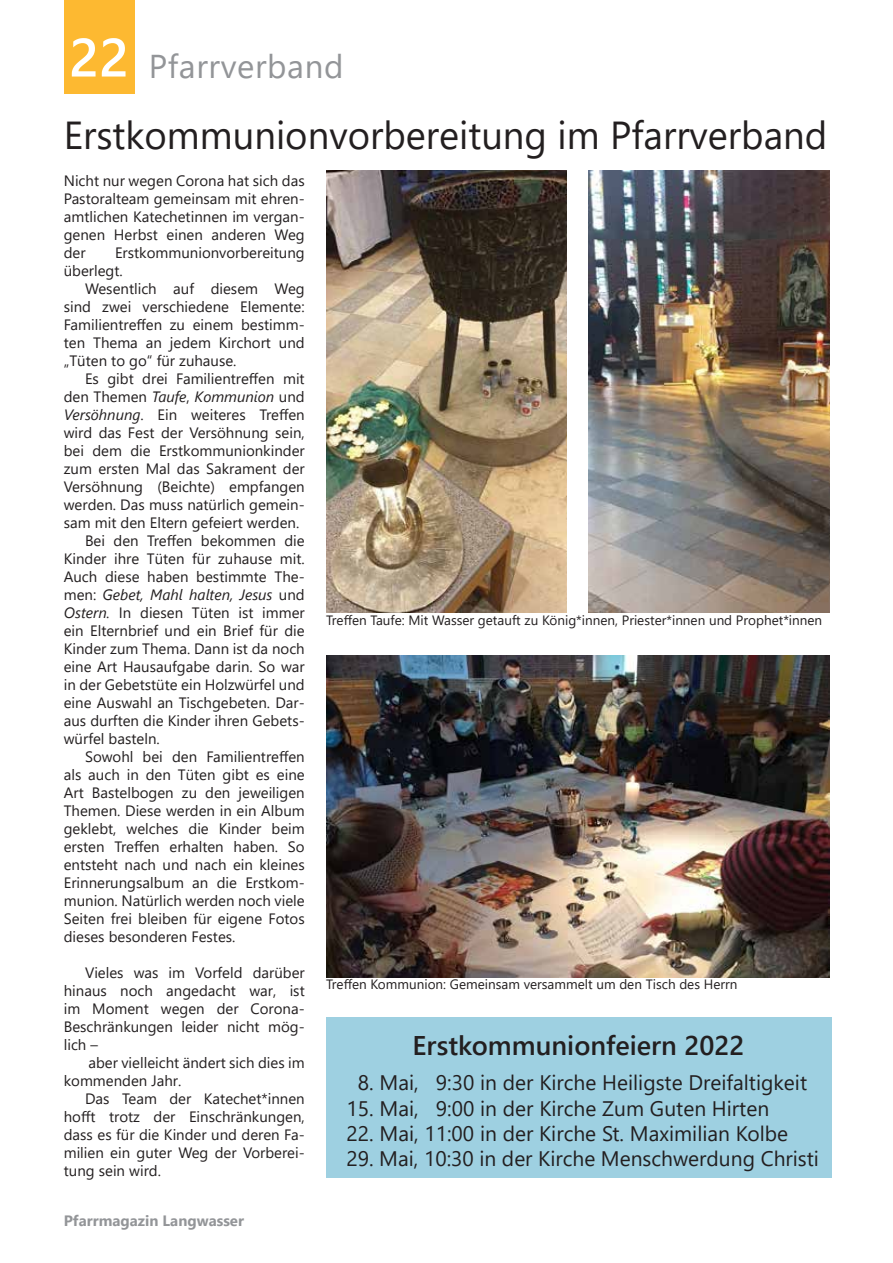
<style>
.page{position:relative;width:893px;height:1263px;background:#fff}
.page>*{position:absolute;margin:0;border:0;box-sizing:border-box;transform-origin:0 0}
.t1{font:600 54px "Segoe UI";color:#fff}
.PM_Fließtext{font:39px "Segoe UI";color:#231f20}
.t2{font:33px "Segoe UI";letter-spacing:.02em;color:#939598}
.PM_Fließtext-2{font:600 27px "Segoe UI";color:#231f20}
.PM_Fließtext-3{font:21px "Segoe UI";color:#231f20}
.PM_Fließtext-4{font:15px/18px "Segoe UI";color:#231f20;text-align:justify}
.PM_Fließtext_1__Absa{font:15px/18px "Segoe UI";color:#231f20;text-align:justify}
.t3{font:700 15px "Segoe UI";color:#939598}
.PM_Fließtext-5{font:13.5px "Segoe UI";color:#231f20}
.s1{font-style:italic}
</style>
<div class="page">
<div style="left:64px;top:0;width:71px;height:94px;background:#fdb931"></div>
<div style="left:326px;top:1017px;width:505px;height:161px;background:#9ed0e1"></div>
<img style="left:588px;top:170px;width:241px;height:443px">
<img style="left:326px;top:170px;width:241px;height:443px">
<img style="left:326px;top:656px;width:503px;height:321px">
<h1 class="t1" style="left:69px;top:6px;width:61px">22</h1>
<p class="t2" style="left:149px;top:35px;width:196px">Pfarrverband</p>
<p class="PM_Fließtext" style="left:64px;top:98px;width:765px">Erstkommunionvorbereitung im Pfarrverband</p>
<p class="PM_Fließtext_1__Absa" style="left:64px;top:170px;width:242px">Nicht nur wegen Corona hat sich das Pastoralteam gemeinsam mit ehren&shy;amtlichen Katechetinnen im vergan&shy;genen Herbst einen anderen Weg der</p>
<p class="PM_Fließtext_1__Absa" style="left:64px;top:242px;width:242px;text-indent:51px">Erstkommunionvorbereitung überlegt.</p>
<p class="PM_Fließtext-4" style="left:64px;top:278px;width:242px;text-indent:21px">Wesentlich auf diesem Weg sind zwei verschiedene Elemente:<br>Familientreffen zu einem bestimm&shy;ten Thema an jedem Kirchort und „Tüten to go“ für zuhause.</p>
<p class="PM_Fließtext-4" style="left:64px;top:368px;width:242px;text-indent:21px">Es gibt drei Familientreffen mit den Themen <span class="s1">Taufe</span>, <span class="s1">Kommunion</span> und <span class="s1">Versöhnung</span>. Ein weiteres Treffen wird das Fest der Versöhnung sein, bei dem die Erstkommunionkinder zum ersten Mal das Sakrament der Versöhnung (Beichte) empfangen werden. Das muss natürlich gemein&shy;sam mit den Eltern gefeiert werden.</p>
<p class="PM_Fließtext-4" style="left:64px;top:530px;width:242px;text-indent:21px">Bei den Treffen bekommen die Kinder ihre Tüten für zuhause mit.<br>Auch diese haben bestimmte The&shy;men: <span class="s1">Gebet, Mahl halten, Jesus</span> und <span class="s1">Ostern.</span> In diesen Tüten ist immer ein Elternbrief und ein Brief für die Kinder zum Thema. Dann ist da noch eine Art Hausaufgabe darin. So war in der Gebetstüte ein Holzwürfel und eine Auswahl an Tischgebeten. Dar&shy;aus durften die Kinder ihren Gebets&shy;würfel basteln.</p>
<p class="PM_Fließtext-4" style="left:64px;top:746px;width:242px;text-indent:21px">Sowohl bei den Familientreffen als auch in den Tüten gibt es eine Art Bastelbogen zu den jeweiligen Themen. Diese werden in ein Album geklebt, welches die Kinder beim ersten Treffen erhalten haben. So entsteht nach und nach ein kleines Erinnerungsalbum an die Erstkom&shy;munion. Natürlich werden noch viele Seiten frei bleiben für eigene Fotos dieses besonderen Festes.</p>
<p class="PM_Fließtext-4" style="left:64px;top:962px;width:242px;text-indent:21px">Vieles was im Vorfeld darüber hinaus noch angedacht war, ist im Moment wegen der Corona-Beschränkungen leider nicht mög&shy;lich –</p>
<p class="PM_Fließtext-4" style="left:64px;top:1052px;width:242px;text-indent:25px">aber vielleicht ändert sich dies im kommenden Jahr.</p>
<p class="PM_Fließtext-4" style="left:64px;top:1088px;width:242px;text-indent:21px">Das Team der Katechet*innen hofft trotz der Einschränkungen, dass es für die Kinder und deren Fa&shy;milien ein guter Weg der Vorberei&shy;tung sein wird.</p>
<p class="t3" style="left:64px;top:1206px;width:182px">Pfarrmagazin Langwasser</p>
<p class="PM_Fließtext-5" style="left:326px;top:608px;width:498px">Treffen Taufe: Mit Wasser getauft zu König*innen, Priester*innen und Prophet*innen</p>
<p class="PM_Fließtext-5" style="left:326px;top:972px;width:413px">Treffen Kommunion: Gemeinsam versammelt um den Tisch des Herrn</p>
<p class="PM_Fließtext-2" style="left:413px;top:1019px;width:333px">Erstkommunionfeiern 2022</p>
<p class="PM_Fließtext-3" style="left:358px;top:1063px;width:451px">8. Mai, 9:30 in der Kirche Heiligste Dreifaltigkeit</p>
<p class="PM_Fließtext-3" style="left:346px;top:1088px;width:424px">15. Mai, 9:00 in der Kirche Zum Guten Hirten</p>
<p class="PM_Fließtext-3" style="left:346px;top:1113px;width:443px">22. Mai, 11:00 in der Kirche St. Maximilian Kolbe</p>
<p class="PM_Fließtext-3" style="left:346px;top:1139px;width:474px">29. Mai, 10:30 in der Kirche Menschwerdung Christi</p>
</div>
